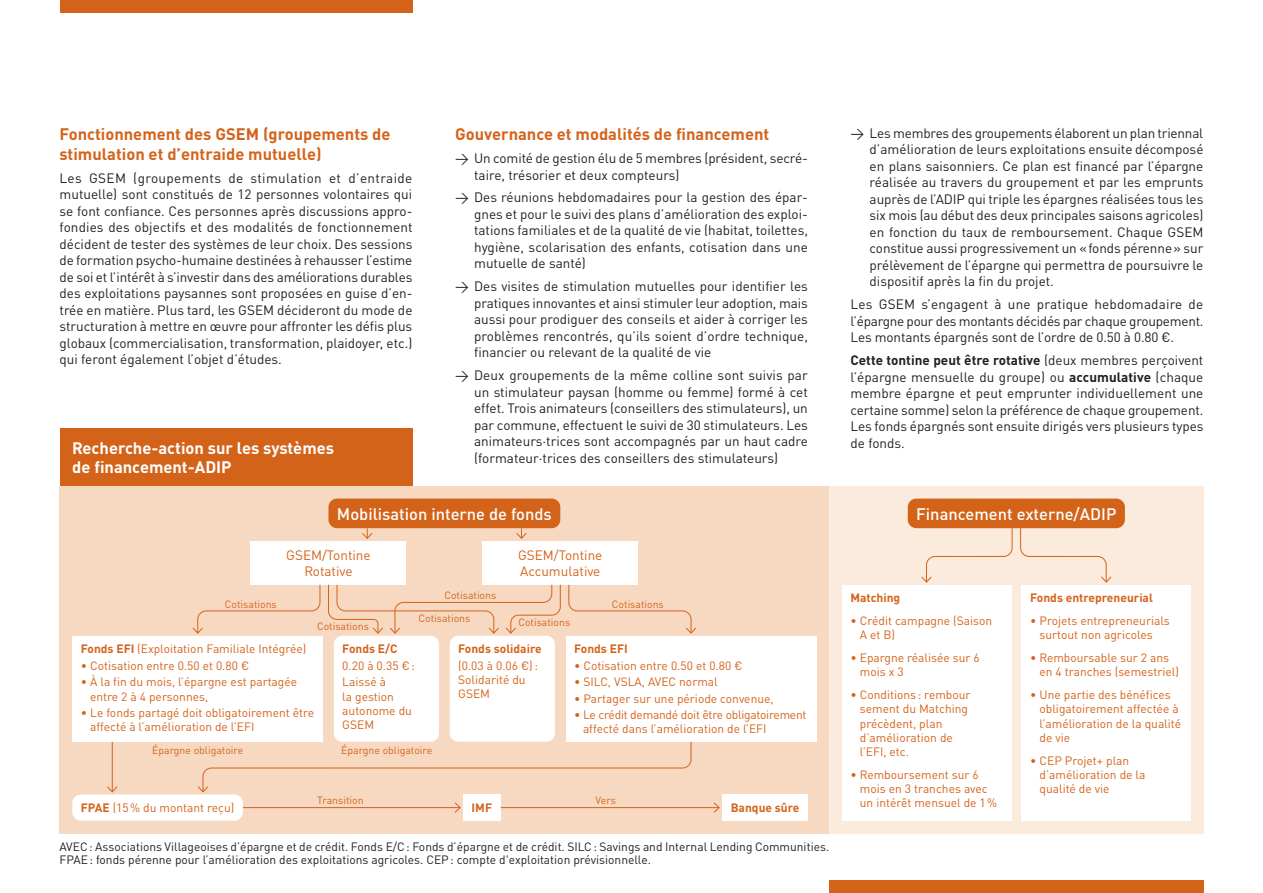
<style>
.page{position:relative;width:1263px;height:893px;background:#fff}
.page>*{position:absolute;margin:0;border:0;box-sizing:border-box;transform-origin:0 0}
.t1{font:700 16.5px/19.5px "DINOT";color:#d4631a}
.t2{font:500 16.5px "DINOT";color:#fff}
.t3{font:700 16.5px/19.5px "DINOT";color:#fff}
.t4{font:13.5px/16.5px "DINOT";color:#231f20;text-align:justify}
.t5{font:13.5px/16.5px "DINOT";color:#d4631a;text-align:center}
.t6{font:12px/14.2px "DINOT";color:#d4631a}
.t7{font:12px/12.8px "DINOT";color:#231f20}
.t8{font:700 12px "DINOT";color:#d4631a}
.t9{font:12px/14.2px "DINOT";letter-spacing:-.02em;color:#d4631a}
.t10{font:10.5px "DINOT";color:#d4631a}
.s1{font-weight:700}
</style>
<div class="page">
<div style="left:829px;top:880px;width:374px;height:13px;background:#d4631a"></div>
<div style="left:60px;top:0;width:352px;height:13px;background:#d4631a"></div>
<div style="left:60px;top:486px;width:769px;height:347px;background:#f7d9c2"></div>
<div style="left:60px;top:428px;width:352px;height:58px;background:#d4631a"></div>
<div style="left:829px;top:486px;width:374px;height:347px;background:#faebdd"></div>
<div style="left:328px;top:499px;width:232px;height:29px;background:#d4631a;border-radius:9px"></div>
<div style="left:251px;top:541px;width:155px;height:44px;background:#fff"></div>
<div style="left:72px;top:636px;width:251px;height:106px;background:#fff"></div>
<div style="left:463px;top:794px;width:38px;height:27px;background:#fff"></div>
<div style="left:722px;top:794px;width:86px;height:27px;background:#fff"></div>
<div style="left:566px;top:636px;width:250px;height:106px;background:#fff"></div>
<div style="left:842px;top:585px;width:169px;height:236px;background:#fff"></div>
<div style="left:1022px;top:585px;width:169px;height:236px;background:#fff"></div>
<div style="left:334px;top:636px;width:105px;height:106px;background:#fff;border-radius:9px"></div>
<div style="left:450px;top:636px;width:105px;height:106px;background:#fff;border-radius:9px"></div>
<div style="left:483px;top:541px;width:155px;height:44px;background:#fff"></div>
<div style="left:908px;top:499px;width:217px;height:29px;background:#d4631a;border-radius:9px"></div>
<svg style="left:361px;top:528px;width:12px;height:11px"></svg>
<hr style="left:112px;top:742px;width:1px;height:50px;background:#d4631a">
<svg style="left:107px;top:786px;width:11px;height:7px"></svg>
<hr style="left:242px;top:807px;width:218px;height:1px;background:#d4631a">
<svg style="left:454px;top:802px;width:7px;height:11px"></svg>
<hr style="left:501px;top:807px;width:218px;height:1px;background:#d4631a">
<svg style="left:713px;top:802px;width:7px;height:11px"></svg>
<svg style="left:192px;top:584px;width:129px;height:50px"></svg>
<svg style="left:568px;top:584px;width:129px;height:50px"></svg>
<svg style="left:516px;top:528px;width:11px;height:11px"></svg>
<svg style="left:921px;top:528px;width:92px;height:55px"></svg>
<svg style="left:328px;top:584px;width:233px;height:50px"></svg>
<svg style="left:198px;top:741px;width:494px;height:52px"></svg>
<svg style="left:1020px;top:528px;width:92px;height:55px"></svg>
<div style="left:72px;top:794px;width:171px;height:27px;background:#fff;border-radius:9px"></div>
<p class="t1" style="left:60px;top:124px;width:332px">Fonctionnement des GSEM (groupements de stimulation et d’entraide mutuelle)</p>
<p class="t4" style="left:60px;top:169px;width:355px">Les GSEM (groupements de stimulation et d’entraide mutuelle) sont constitués de 12 personnes volontaires qui se font confiance. Ces personnes après discussions appro&shy;fondies des objectifs et des modalités de fonctionnement décident de tester des systèmes de leur choix. Des sessions de formation psycho-humaine destinées à rehausser l’estime de soi et l’intérêt à s’investir dans des améliorations durables des exploitations paysannes sont proposées en guise d’en&shy;trée en matière. Plus tard, les GSEM décideront du mode de structuration à mettre en œuvre pour affronter les défis plus globaux (commercialisation, transformation, plaidoyer, etc.) qui feront également l’objet d’études.</p>
<p class="t3" style="left:72px;top:437px;width:263px">Recherche-action sur les systèmes de financement-ADIP</p>
<p class="t1" style="left:455px;top:124px;width:316px">Gouvernance et modalités de financement</p>
<p class="t4" style="left:474px;top:150px;width:335px;text-indent:-19px">→ Un comité de gestion élu de 5 membres (président, secré&shy;taire, trésorier et deux compteurs)</p>
<p class="t4" style="left:474px;top:189px;width:335px;text-indent:-19px">→ Des réunions hebdomadaires pour la gestion des épar&shy;gnes et pour le suivi des plans d’amélioration des exploi&shy;tations familiales et de la qualité de vie (habitat, toilettes, hygiène, scolarisation des enfants, cotisation dans une mutuelle de santé)</p>
<p class="t4" style="left:474px;top:278px;width:335px;text-indent:-19px">→ Des visites de stimulation mutuelles pour identifier les pratiques innovantes et ainsi stimuler leur adoption, mais aussi pour prodiguer des conseils et aider à corriger les problèmes rencontrés, qu’ils soient d’ordre technique, financier ou relevant de la qualité de vie</p>
<p class="t4" style="left:474px;top:367px;width:335px;text-indent:-19px">→ Deux groupements de la même colline sont suivis par un stimulateur paysan (homme ou femme) formé à cet effet. Trois animateurs (conseillers des stimulateurs), un par commune, effectuent le suivi de 30 stimulateurs. Les animateurs·trices sont accompagnés par un haut cadre (formateur·trices des conseillers des stimulateurs)</p>
<p class="t2" style="left:337px;top:503px;width:216px">Mobilisation interne de fonds</p>
<p class="t5" style="left:286px;top:546px;width:86px">GSEM/Tontine<br>Rotative</p>
<p class="t5" style="left:518px;top:546px;width:86px;text-align:left">GSEM/Tontine<br>Accumulative</p>
<p class="t10" style="left:444px;top:589px;width:53px">Cotisations</p>
<p class="t10" style="left:225px;top:597px;width:53px">Cotisations</p>
<p class="t10" style="left:612px;top:597px;width:53px">Cotisations</p>
<p class="t10" style="left:317px;top:620px;width:53px">Cotisations</p>
<p class="t10" style="left:418px;top:611px;width:53px">Cotisations</p>
<p class="t10" style="left:518px;top:616px;width:53px">Cotisations</p>
<p class="t6" style="left:81px;top:642px;width:227px"><span class="s1">Fonds EFI</span> (Exploitation Familiale Intégrée)</p>
<p class="t6" style="left:81px;top:658px;width:170px">• Cotisation entre 0.50 et 0.80 €</p>
<p class="t6" style="left:90px;top:675px;width:209px;text-indent:-9px">• À la fin du mois, l’épargne est partagée entre 2 à 4 personnes,</p>
<p class="t6" style="left:90px;top:705px;width:225px;text-indent:-9px">• Le fonds partagé doit obligatoirement être affecté à l’amélioration de l’EFI</p>
<p class="t10" style="left:152px;top:744px;width:92px">Épargne obligatoire</p>
<p class="t8" style="left:342px;top:641px;width:57px">Fonds E/C</p>
<p class="t6" style="left:342px;top:657px;width:74px;line-height:16.4px">0.20 à 0.35 €:<br>Laissé à</p>
<p class="t6" style="left:342px;top:689px;width:71px">la gestion autonome du<br>GSEM</p>
<p class="t10" style="left:341px;top:744px;width:92px">Épargne obligatoire</p>
<p class="t8" style="left:458px;top:641px;width:85px">Fonds solidaire</p>
<p class="t6" style="left:458px;top:658px;width:81px">(0.03 à 0.06 €):<br>Solidarité du<br>GSEM</p>
<p class="t8" style="left:574px;top:641px;width:55px">Fonds EFI</p>
<p class="t6" style="left:574px;top:658px;width:170px">• Cotisation entre 0.50 et 0.80 €</p>
<p class="t6" style="left:574px;top:675px;width:145px">• SILC, VSLA, AVEC normal</p>
<p class="t6" style="left:574px;top:691px;width:201px">• Partager sur une période convenue,</p>
<p class="t9" style="left:583px;top:707px;width:225px;text-indent:-9px">• Le crédit demandé doit être obligatoirement affecté dans l’amélioration de l’EFI</p>
<p class="t10" style="left:317px;top:794px;width:48px">Transition</p>
<p class="t10" style="left:595px;top:794px;width:22px">Vers</p>
<p class="t6" style="left:81px;top:800px;width:155px"><span class="s1">FPAE</span> (15% du montant reçu)</p>
<p class="t7" style="left:60px;top:840px;width:771px">AVEC: Associations Villageoises d’épargne et de crédit. Fonds E/C: Fonds d’épargne et de crédit. SILC: Savings and Internal Lending Communities.<br>FPAE: fonds pérenne pour l’amélioration des exploitations agricoles. CEP: compte d'exploitation prévisionnelle.</p>
<p class="t8" style="left:472px;top:800px;width:22px">IMF</p>
<p class="t8" style="left:731px;top:800px;width:70px">Banque sûre</p>
<p class="t4" style="left:870px;top:124px;width:335px;text-indent:-19px">→ Les membres des groupements élaborent un plan triennal d’amélioration de leurs exploitations ensuite décomposé en plans saisonniers. Ce plan est financé par l’épargne réalisée au travers du groupement et par les emprunts auprès de l’ADIP qui triple les épargnes réalisées tous les six mois (au début des deux principales saisons agricoles) en fonction du taux de remboursement. Chaque GSEM constitue aussi progressivement un «fonds pérenne» sur prélèvement de l’épargne qui permettra de poursuivre le dispositif après la fin du projet.</p>
<p class="t4" style="left:850px;top:296px;width:355px">Les GSEM s’engagent à une pratique hebdomadaire de l’épargne pour des montants décidés par chaque groupement.<br>Les montants épargnés sont de l’ordre de 0.50 à 0.80 €.</p>
<p class="t4" style="left:850px;top:352px;width:355px"><span class="s1">Cette tontine peut être rotative</span> (deux membres perçoivent l’épargne mensuelle du groupe) ou <span class="s1">accumulative</span> (chaque membre épargne et peut emprunter individuellement une certaine somme) selon la préférence de chaque groupement.<br>Les fonds épargnés sont ensuite dirigés vers plusieurs types de fonds.</p>
<p class="t2" style="left:916px;top:503px;width:202px">Financement externe/ADIP</p>
<p class="t8" style="left:850px;top:590px;width:51px">Matching</p>
<p class="t6" style="left:860px;top:613px;width:134px;text-indent:-9px">• Crédit campagne (Saison<br>A et B)</p>
<p class="t6" style="left:860px;top:650px;width:121px;text-indent:-9px">• Epargne réalisée sur 6 mois x 3</p>
<p class="t6" style="left:860px;top:687px;width:112px;text-indent:-9px">• Conditions : rembour sement du Matching précèdent, plan d’amélioration de l’EFI, etc.</p>
<p class="t6" style="left:860px;top:767px;width:139px;text-indent:-9px">• Remboursement sur 6 mois en 3 tranches avec un intérêt mensuel de 1%</p>
<p class="t8" style="left:1030px;top:590px;width:124px">Fonds entrepreneurial</p>
<p class="t6" style="left:1039px;top:613px;width:132px;text-indent:-9px">• Projets entrepreneurials surtout non agricoles</p>
<p class="t6" style="left:1039px;top:650px;width:141px;text-indent:-9px">• Remboursable sur 2 ans en 4 tranches (semestriel)</p>
<p class="t6" style="left:1039px;top:687px;width:143px;text-indent:-9px">• Une partie des bénéfices obligatoirement affectée à l’amélioration de la qualité de vie</p>
<p class="t6" style="left:1039px;top:753px;width:107px;text-indent:-9px">• CEP Projet+ plan d’amélioration de la qualité de vie</p>
</div>
